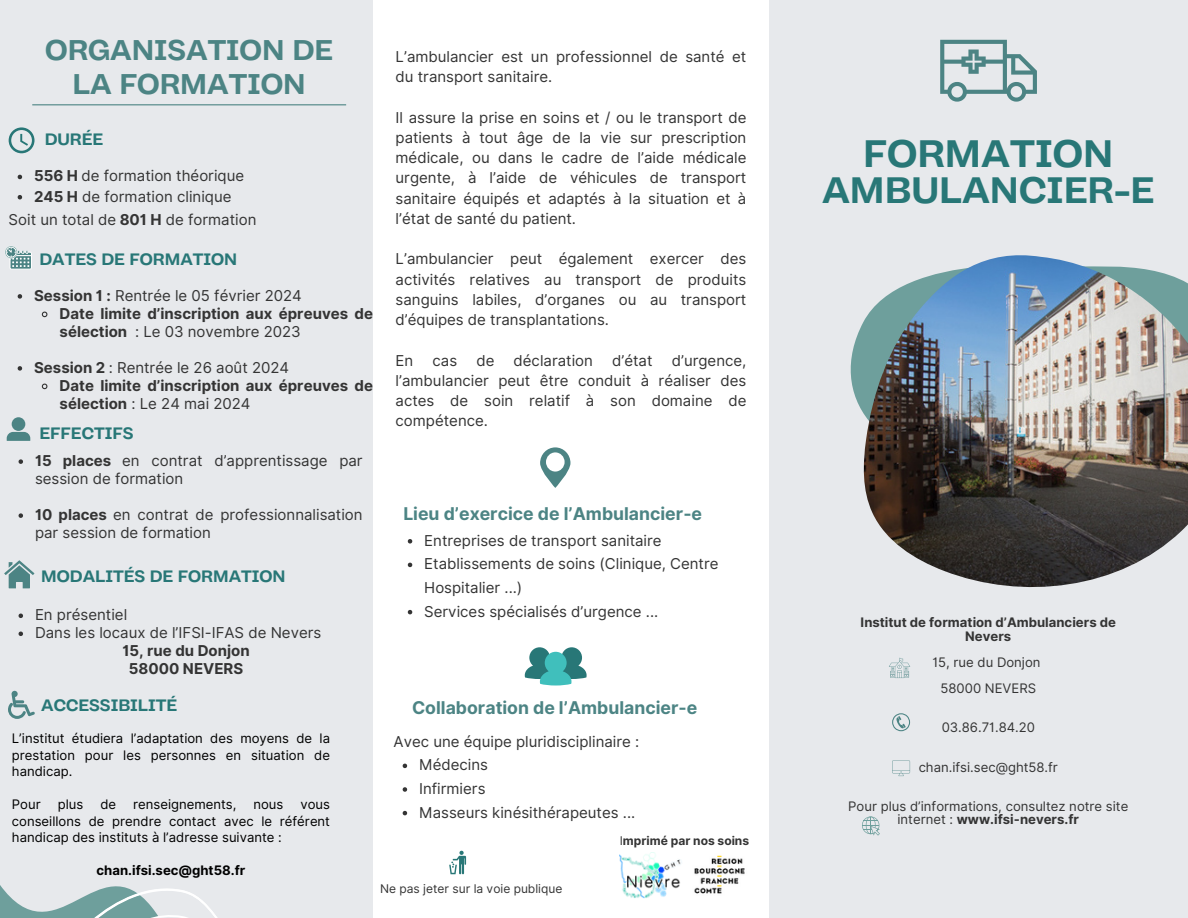
<style>
.page{position:relative;width:1188px;height:918px;background:#e7e9ec}
.page>*{position:absolute;margin:0;border:0;box-sizing:border-box;transform-origin:0 0}
.t1{font:700 38.25px "Body Grotesque Fit";color:#287777}
.t2{font:700 36.75px "Body Grotesque Fit";color:#287777}
.t3{font:700 28.5px/33.8px "Body Grotesque Fit";color:#4c8484;text-align:center}
.t4{font:700 17.55px "Inter";color:#4c8484}
.t5{font:700 16.5px "Body Grotesque Fit";color:#287777}
.t6{font:15px/20.2px "Inter";color:#343434}
.t7{font:700 15px/18px "Inter";color:#343434}
.t8{font:13.2px/16.4px "Inter";color:#000;text-align:justify}
.t9{font:13.2px/13.2px "Inter";color:#343434;text-align:center}
.t10{font:700 13.2px/13.2px "Inter";color:#343434;text-align:center}
.t11{font:700 13.2px "Inter";color:#000}
.t12{font:12px "Inter";color:#343434}
.t13{font:700 12px "Inter";color:#343434}
.s1{font-weight:700}
.s2{font-weight:400}
</style>
<div class="page">
<svg style="left:0;top:885px;width:218px;height:33px"></svg>
<img style="left:862px;top:255px;width:326px;height:332px">
<svg style="left:940px;top:40px;width:97px;height:62px"></svg>
<svg style="left:892px;top:713px;width:18px;height:18px"></svg>
<svg style="left:892px;top:760px;width:18px;height:16px"></svg>
<svg style="left:862px;top:817px;width:18px;height:19px"></svg>
<svg style="left:889px;top:658px;width:21px;height:20px"></svg>
<div style="left:373px;top:0;width:396px;height:918px;background:#fff"></div>
<svg style="left:540px;top:447px;width:30px;height:41px"></svg>
<svg style="left:525px;top:647px;width:62px;height:39px"></svg>
<hr style="left:32px;top:104px;width:314px;height:1px;background:#4c8484">
<svg style="left:9px;top:127px;width:26px;height:26px"></svg>
<svg style="left:5px;top:246px;width:27px;height:23px"></svg>
<svg style="left:7px;top:417px;width:23px;height:24px"></svg>
<svg style="left:4px;top:560px;width:31px;height:28px"></svg>
<svg style="left:8px;top:691px;width:27px;height:28px"></svg>
<img style="left:694px;top:855px;width:51px;height:39px">
<img style="left:620px;top:853px;width:62px;height:46px">
<svg style="left:449px;top:851px;width:17px;height:23px"></svg>
<svg style="left:408px;top:539px;width:4px;height:5px"></svg>
<svg style="left:408px;top:563px;width:4px;height:4px"></svg>
<svg style="left:408px;top:610px;width:4px;height:4px"></svg>
<svg style="left:403px;top:764px;width:4px;height:4px"></svg>
<svg style="left:403px;top:787px;width:4px;height:5px"></svg>
<svg style="left:403px;top:811px;width:4px;height:4px"></svg>
<svg style="left:18px;top:175px;width:4px;height:4px"></svg>
<svg style="left:18px;top:195px;width:4px;height:4px"></svg>
<svg style="left:18px;top:294px;width:4px;height:5px"></svg>
<svg style="left:41px;top:311px;width:7px;height:7px"></svg>
<svg style="left:18px;top:366px;width:4px;height:5px"></svg>
<svg style="left:41px;top:383px;width:7px;height:7px"></svg>
<svg style="left:19px;top:459px;width:4px;height:5px"></svg>
<svg style="left:19px;top:513px;width:4px;height:5px"></svg>
<svg style="left:19px;top:614px;width:4px;height:4px"></svg>
<svg style="left:19px;top:632px;width:4px;height:4px"></svg>
<p class="t3" style="left:45px;top:36px;width:289px">ORGANISATION DE<br>LA FORMATION</p>
<p class="t5" style="left:45px;top:129px;width:60px">DURÉE</p>
<p class="t6" style="left:34px;top:166px;width:212px"><span class="s1">556 H</span> de formation théorique</p>
<p class="t6" style="left:34px;top:186px;width:199px"><span class="s1">245 H</span> de formation clinique</p>
<p class="t6" style="left:9px;top:210px;width:249px">Soit un total de <span class="s1">801 H</span> de formation</p>
<p class="t5" style="left:40px;top:249px;width:199px">DATES DE FORMATION</p>
<p class="t6" style="left:34px;top:285px;width:269px"><span class="s1">Session 1 :</span> Rentrée le 05 février 2024</p>
<p class="t7" style="left:60px;top:304px;width:315px">Date limite d’inscription aux épreuves de sélection <span class="s2">: Le 03 novembre 2023</span></p>
<p class="t6" style="left:34px;top:357px;width:257px"><span class="s1">Session 2</span> : Rentrée le 26 août 2024</p>
<p class="t7" style="left:60px;top:376px;width:315px">Date limite d’inscription aux épreuves de sélection <span class="s2">: Le 24 mai 2024</span></p>
<p class="t5" style="left:40px;top:424px;width:95px">EFFECTIFS</p>
<p class="t6" style="left:35px;top:452px;width:329px;line-height:18px"><span class="s1">15 places</span> en contrat d’apprentissage par session de formation</p>
<p class="t6" style="left:35px;top:506px;width:329px;line-height:18px"><span class="s1">10 places</span> en contrat de professionnalisation par session de formation</p>
<p class="t5" style="left:41px;top:567px;width:246px">MODALITÉS DE FORMATION</p>
<p class="t6" style="left:35px;top:605px;width:94px">En présentiel</p>
<p class="t6" style="left:35px;top:623px;width:288px">Dans les locaux de l’IFSI-IFAS de Nevers</p>
<p class="t7" style="left:122px;top:642px;width:129px">15, rue du Donjon</p>
<p class="t7" style="left:129px;top:660px;width:116px">58000 NEVERS</p>
<p class="t5" style="left:41px;top:695px;width:138px">ACCESSIBILITÉ</p>
<p class="t8" style="left:12px;top:731px;width:320px">L’institut étudiera l’adaptation des moyens de la prestation pour les personnes en situation de handicap.</p>
<p class="t8" style="left:12px;top:796px;width:30px">Pour</p>
<p class="t8" style="left:58px;top:796px;width:27px">plus</p>
<p class="t8" style="left:100px;top:796px;width:17px">de</p>
<p class="t8" style="left:133px;top:796px;width:105px">renseignements,</p>
<p class="t8" style="left:253px;top:796px;width:31px">nous</p>
<p class="t8" style="left:12px;top:796px;width:320px;text-indent:289px">vous conseillons de prendre contact avec le référent handicap des instituts à l’adresse suivante :</p>
<p class="t11" style="left:97px;top:862px;width:150px">chan.ifsi.sec@ght58.fr</p>
<p class="t6" style="left:396px;top:46px;width:352px">L’ambulancier est un professionnel de santé et du transport sanitaire.</p>
<p class="t6" style="left:396px;top:107px;width:352px;text-align:justify">Il assure la prise en soins et / ou le transport de patients à tout âge de la vie sur prescription médicale, ou dans le cadre de l’aide médicale urgente, à l’aide de véhicules de transport sanitaire équipés et adaptés à la situation et à l’état de santé du patient.</p>
<p class="t6" style="left:396px;top:249px;width:352px;text-align:justify">L’ambulancier peut également exercer des activités relatives au transport de produits sanguins labiles, d’organes ou au transport d’équipes de transplantations.</p>
<p class="t6" style="left:396px;top:350px;width:19px">En</p>
<p class="t6" style="left:433px;top:350px;width:26px">cas</p>
<p class="t6" style="left:476px;top:350px;width:20px">de</p>
<p class="t6" style="left:514px;top:350px;width:81px">déclaration</p>
<p class="t6" style="left:612px;top:350px;width:42px">d’état</p>
<p class="t6" style="left:396px;top:350px;width:352px;text-align:justify;text-indent:276px">d’urgence, l’ambulancier peut être conduit à réaliser des actes de soin relatif à son domaine de compétence.</p>
<p class="t4" style="left:403px;top:504px;width:300px">Lieu d’exercice de l’Ambulancier-e</p>
<p class="t6" style="left:424px;top:530px;width:239px">Entreprises de transport sanitaire</p>
<p class="t6" style="left:424px;top:552px;width:296px;line-height:23.7px">Etablissements de soins (Clinique, Centre<br>Hospitalier ...)</p>
<p class="t6" style="left:424px;top:601px;width:236px">Services spécialisés d’urgence ...</p>
<p class="t4" style="left:412px;top:697px;width:287px">Collaboration de l’Ambulancier-e</p>
<p class="t6" style="left:394px;top:731px;width:247px">Avec une équipe pluridisciplinaire :</p>
<p class="t6" style="left:419px;top:755px;width:70px">Médecins</p>
<p class="t6" style="left:419px;top:778px;width:68px">Infirmiers</p>
<p class="t6" style="left:419px;top:802px;width:218px">Masseurs kinésithérapeutes ...</p>
<p class="t12" style="left:380px;top:882px;width:184px">Ne pas jeter sur la voie publique</p>
<p class="t13" style="left:620px;top:833px;width:131px"><span class="s2">I</span>mprimé par nos soins</p>
<p class="t1" style="left:863px;top:131px;width:252px">FORMATION</p>
<p class="t2" style="left:822px;top:169px;width:334px">AMBULANCIER-E</p>
<p class="t10" style="left:861px;top:616px;width:257px">Institut de formation d’Ambulanciers de<br>Nevers</p>
<p class="t9" style="left:932px;top:655px;width:110px">15, rue du Donjon</p>
<p class="t9" style="left:941px;top:682px;width:97px">58000 NEVERS</p>
<p class="t9" style="left:942px;top:721px;width:95px">03.86.71.84.20</p>
<p class="t9" style="left:919px;top:760px;width:141px">chan.ifsi.sec@ght58.fr</p>
<p class="t9" style="left:848px;top:800px;width:282px">Pour plus d’informations, consultez notre site internet : <span class="s1">www.ifsi-nevers.fr</span></p>
</div>
